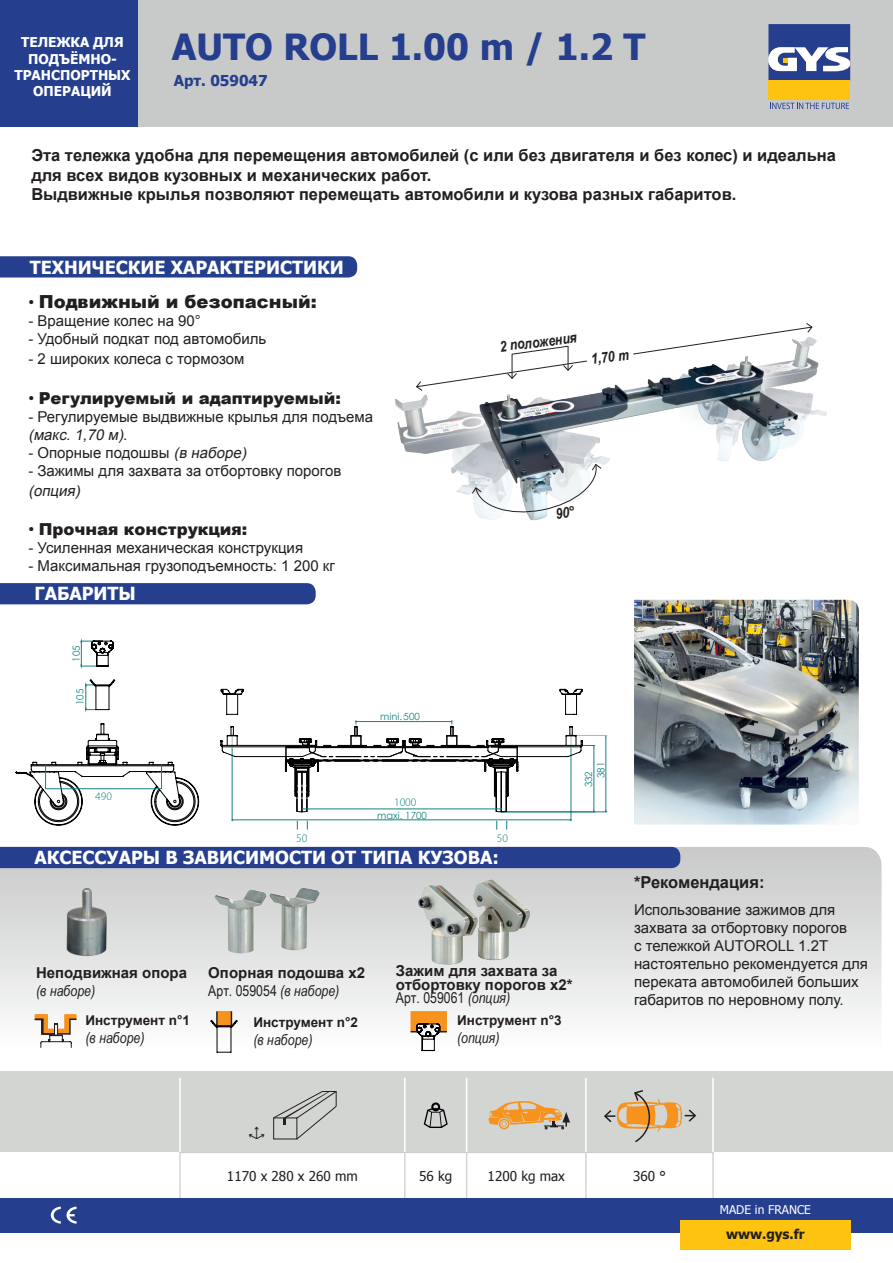
<style>
.page{position:relative;width:893px;height:1263px;background:#fff}
.page>*{position:absolute;margin:0;border:0;box-sizing:border-box;transform-origin:0 0}
.t1{font:700 36px "Tahoma";color:#253f8e}
.t2{font:700 18px "Tahoma";color:#fff}
.t3{font:900 18px "Arial";color:#231f20}
.t4{font:700 16.5px/19.8px "Arial";color:#231f20}
.t5{font:900 16.5px "Arial";color:#231f20}
.t6{font:15px/18px "Arial";color:#231f20}
.t7{font:700 15px/13.5px "Arial";color:#231f20}
.t8{font:15px "Arial Narrow";color:#231f20}
.t9{font:italic 15px "Arial Narrow";color:#231f20}
.t10{font:700 15px "Tahoma";color:#253f8e}
.t11{font:italic 15px "Arial";color:#231f20}
.t12{font:italic 700 14.85px "Arial Narrow";color:#231f20}
.t13{font:700 13.5px/16.2px "Tahoma";color:#fff;text-align:center}
.t14{font:700 13.5px "Arial";color:#231f20}
.t15{font:13.5px "Tahoma";color:#231f20}
.t16{font:700 13.5px "Tahoma";color:#231f20}
.t17{font:12px "Tahoma";color:#fff}
.t18{font:300 11.55px "Myriad Pro";color:#148281}
.t19{font:9.9px "Century Gothic";color:#148281}
.s1{font-weight:400;font-size:16.5px}
.s2{font-weight:400}
.s3{font-style:italic}
</style>
<div class="page">
<div style="left:137px;top:0;width:756px;height:127px;background:#c8c9c9"></div>
<div style="left:768px;top:81px;width:82px;height:19px;background:#fec210"></div>
<svg style="left:768px;top:24px;width:82px;height:57px"></svg>
<svg style="left:770px;top:103px;width:79px;height:6px"></svg>
<div style="left:0;top:0;width:137px;height:127px;background:#253f8e"></div>
<div style="left:0;top:1071px;width:893px;height:81px;background:#d3d5d3"></div>
<hr style="left:404px;top:1078px;width:2px;height:74px;background:#fff">
<hr style="left:466px;top:1078px;width:1px;height:74px;background:#fff">
<hr style="left:585px;top:1078px;width:2px;height:74px;background:#fff">
<hr style="left:712px;top:1078px;width:2px;height:74px;background:#fff">
<hr style="left:179px;top:1078px;width:2px;height:74px;background:#fff">
<hr style="left:179px;top:1152px;width:226px;height:1px;background:#c8c9c9">
<hr style="left:405px;top:1152px;width:62px;height:1px;background:#c8c9c9">
<hr style="left:467px;top:1152px;width:119px;height:1px;background:#c8c9c9">
<hr style="left:586px;top:1152px;width:128px;height:1px;background:#c8c9c9">
<hr style="left:179px;top:1153px;width:2px;height:45px;background:#d3d5d3">
<hr style="left:404px;top:1153px;width:2px;height:45px;background:#d3d5d3">
<hr style="left:466px;top:1153px;width:1px;height:45px;background:#d3d5d3">
<hr style="left:585px;top:1153px;width:2px;height:45px;background:#d3d5d3">
<hr style="left:712px;top:1153px;width:2px;height:45px;background:#d3d5d3">
<svg style="left:273px;top:1091px;width:64px;height:49px"></svg>
<svg style="left:424px;top:1102px;width:24px;height:26px"></svg>
<div style="left:0;top:1198px;width:893px;height:34px;background:#253f8e"></div>
<div style="left:680px;top:1220px;width:170px;height:30px;background:#fec210"></div>
<svg style="left:51px;top:1206px;width:10px;height:18px"></svg>
<svg style="left:67px;top:1206px;width:10px;height:18px"></svg>
<svg style="left:0;top:847px;width:881px;height:186px"></svg>
<div style="left:0;top:583px;width:316px;height:21px;background:#253f8e"></div>
<div style="left:0;top:847px;width:680px;height:21px;background:#253f8e"></div>
<div style="left:0;top:256px;width:357px;height:21px;background:#253f8e"></div>
<img style="left:215px;top:887px;width:105px;height:66px">
<img style="left:408px;top:876px;width:125px;height:93px">
<svg style="left:488px;top:1101px;width:82px;height:28px"></svg>
<svg style="left:604px;top:1090px;width:93px;height:53px"></svg>
<hr style="left:232px;top:819px;width:339px;height:1px;background:#148281">
<hr style="left:232px;top:748px;width:1px;height:73px;background:#148281">
<hr style="left:571px;top:748px;width:1px;height:73px;background:#148281">
<svg style="left:221px;top:689px;width:386px;height:123px"></svg>
<img style="left:634px;top:600px;width:225px;height:225px">
<img style="left:64px;top:889px;width:44px;height:68px">
<img style="left:395px;top:338px;width:432px;height:183px">
<hr style="left:302px;top:809px;width:200px;height:1px;background:#148281">
<svg style="left:16px;top:641px;width:183px;height:184px"></svg>
<hr style="left:46px;top:788px;width:115px;height:1px;background:#148281">
<svg style="left:416px;top:323px;width:396px;height:68px"></svg>
<svg style="left:210px;top:1011px;width:28px;height:42px"></svg>
<svg style="left:411px;top:1011px;width:36px;height:41px"></svg>
<svg style="left:35px;top:1014px;width:42px;height:34px"></svg>
<svg style="left:472px;top:464px;width:130px;height:55px"></svg>
<p class="t13" style="left:14px;top:34px;width:118px">ТЕЛЕЖКА ДЛЯ<br>ПОДЪЁМНО-<br>ТРАНСПОРТНЫХ<br>ОПЕРАЦИЙ</p>
<h1 class="t1" style="left:172px;top:21px;width:475px">AUTO ROLL 1.00 m / 1.2 T</h1>
<p class="t10" style="left:174px;top:70px;width:95px">Арт. 059047</p>
<p class="t4" style="left:31px;top:146px;width:806px">Эта тележка удобна для перемещения автомобилей (с или без двигателя и без колес) и идеальна для всех видов кузовных и механических работ.<br>Выдвижные крылья позволяют перемещать автомобили и кузова разных габаритов.</p>
<p class="t2" style="left:30px;top:255px;width:315px">ТЕХНИЧЕСКИЕ ХАРАКТЕРИСТИКИ</p>
<p class="t3" style="left:28px;top:289px;width:290px"><span class="s1">•</span> Подвижный и безопасный:</p>
<p class="t6" style="left:28px;top:312px;width:174px">- Вращение колес на 90°</p>
<p class="t6" style="left:28px;top:330px;width:239px">- Удобный подкат под автомобиль</p>
<p class="t6" style="left:28px;top:350px;width:218px">- 2 широких колеса с тормозом</p>
<p class="t5" style="left:28px;top:386px;width:314px"><span class="s2">•</span> Регулируемый и адаптируемый:</p>
<p class="t6" style="left:28px;top:408px;width:346px">- Регулируемые выдвижные крылья для подъема <span class="s3">(макс.1,70 м)</span>.</p>
<p class="t6" style="left:28px;top:444px;width:223px">- Опорные подошвы <span class="s3">(в наборе)</span></p>
<p class="t6" style="left:28px;top:462px;width:315px">- Зажимы для захвата за отбортовку порогов</p>
<p class="t11" style="left:28px;top:481px;width:57px">(опция)</p>
<p class="t5" style="left:28px;top:517px;width:220px"><span class="s2">•</span> Прочная конструкция:</p>
<p class="t6" style="left:28px;top:539px;width:276px">- Усиленная механическая конструкция</p>
<p class="t6" style="left:28px;top:557px;width:308px">- Максимальная грузоподъемность: 1 200 кг</p>
<p class="t2" style="left:35px;top:581px;width:103px">ГАБАРИТЫ</p>
<p class="t19" style="left:69px;top:662px;width:18px;rotate:-90deg">105</p>
<p class="t19" style="left:73px;top:705px;width:18px;rotate:-90deg">105</p>
<p class="t18" style="left:95px;top:789px;width:18px">490</p>
<p class="t19" style="left:380px;top:710px;width:42px">mini. 481</p>
<p class="t19" style="left:393px;top:710px;width:29px">105 105</p>
<p class="t19" style="left:409px;top:710px;width:18px">105</p>
<p class="t18" style="left:394px;top:795px;width:24px">1000</p>
<p class="t19" style="left:377px;top:808px;width:51px">maxi. 1700</p>
<p class="t12" style="left:498px;top:335px;width:79px;rotate:-7deg">2 положения</p>
<p class="t12" style="left:590px;top:348px;width:39px;rotate:-7deg">1,70 m</p>
<p class="t19" style="left:594px;top:778px;width:18px;rotate:-90deg">381</p>
<p class="t19" style="left:581px;top:787px;width:18px;rotate:-90deg">332</p>
<p class="t18" style="left:296px;top:831px;width:13px">50</p>
<p class="t18" style="left:497px;top:831px;width:13px">50</p>
<p class="t2" style="left:35px;top:844px;width:466px">АКСЕССУАРЫ В ЗАВИСИМОСТИ ОТ ТИПА КУЗОВА:</p>
<p class="t7" style="left:36px;top:966px;width:153px">Неподвижная опора</p>
<p class="t9" style="left:36px;top:980px;width:61px">(в наборе)</p>
<p class="t14" style="left:85px;top:1011px;width:106px">Инструмент n°1</p>
<p class="t9" style="left:85px;top:1027px;width:61px">(в наборе)</p>
<p class="t7" style="left:208px;top:966px;width:158px">Опорная подошва x2</p>
<p class="t8" style="left:208px;top:979px;width:133px">Арт. 059054 <span class="s3">(в наборе)</span></p>
<p class="t14" style="left:253px;top:1013px;width:106px">Инструмент n°2</p>
<p class="t9" style="left:253px;top:1029px;width:61px">(в наборе)</p>
<p class="t7" style="left:396px;top:964px;width:178px">Зажим для захвата за отбортовку порогов x2*</p>
<p class="t8" style="left:396px;top:987px;width:116px">Арт. 059061 <span class="s3">(опция)</span></p>
<p class="t14" style="left:457px;top:1011px;width:106px">Инструмент n°3</p>
<p class="t9" style="left:457px;top:1027px;width:44px">(опция)</p>
<p class="t4" style="left:634px;top:873px;width:132px">*Рекомендация:</p>
<p class="t6" style="left:634px;top:900px;width:235px">Использование зажимов для захвата за отбортовку порогов<br>с тележкой AUTOROLL 1.2T настоятельно рекомендуется для переката автомобилей больших габаритов по неровному полу.</p>
<p class="t15" style="left:227px;top:1167px;width:132px">1170 x 280 x 260 mm</p>
<p class="t15" style="left:419px;top:1167px;width:35px">56 kg</p>
<p class="t15" style="left:488px;top:1167px;width:79px">1200 kg max</p>
<p class="t15" style="left:633px;top:1167px;width:34px">360 °</p>
<p class="t17" style="left:720px;top:1201px;width:93px">MADE in FRANCE</p>
<p class="t16" style="left:726px;top:1225px;width:80px">www.gys.fr</p>
</div>
